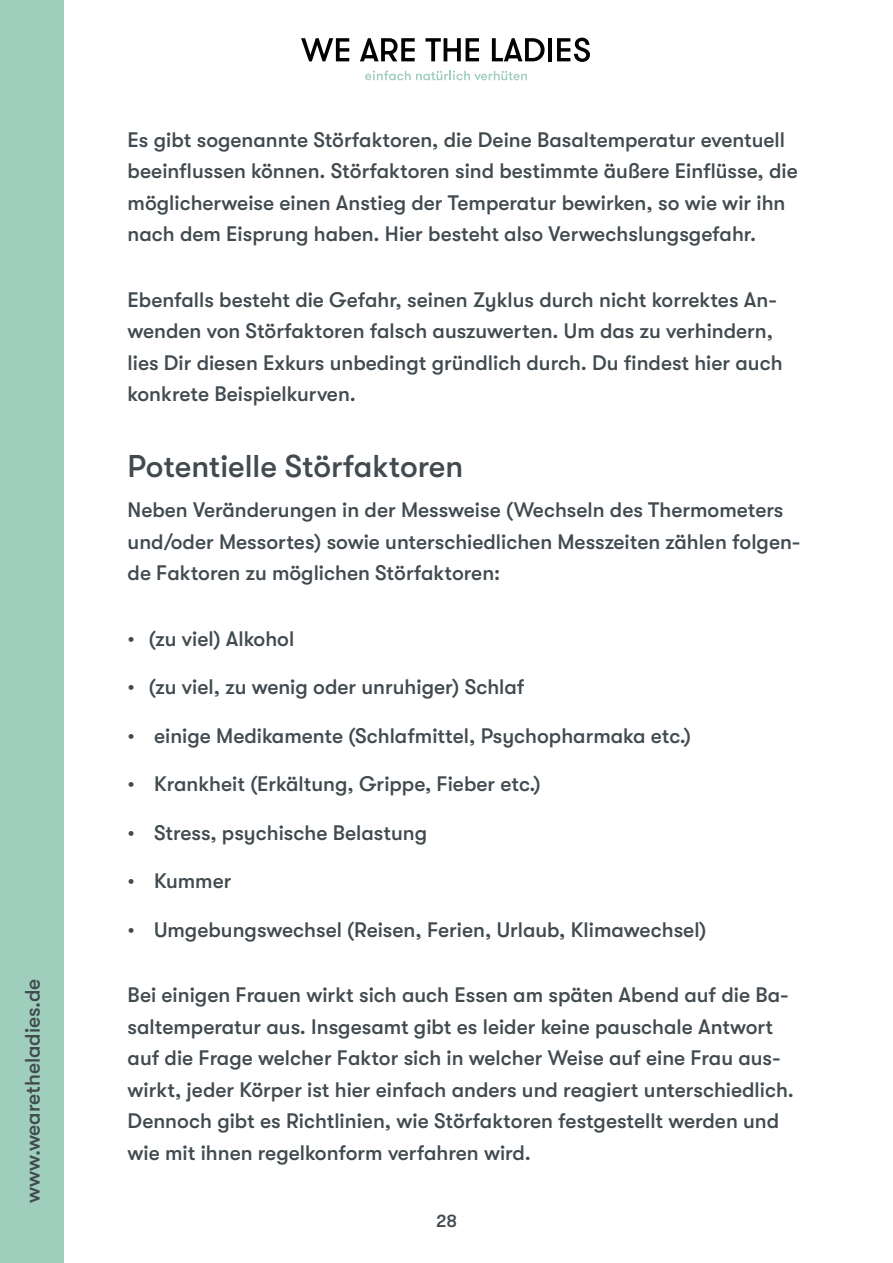
<style>
.page{position:relative;width:893px;height:1263px;background:#fff}
.page>*{position:absolute;margin:0;border:0;box-sizing:border-box;transform-origin:0 0}
.t1{font:500 31.5px "GT Walsheim";color:#404a4f}
.t2{font:500 21px/31.5px "GT Walsheim";color:#404a4f}
.t3{font:500 18px "GT Walsheim";color:#404a4f}
</style>
<div class="page">
<div style="left:0;top:0;width:64px;height:1263px;background:#9fcfbc"></div>
<svg style="left:301px;top:38px;width:48px;height:23px"></svg>
<svg style="left:360px;top:38px;width:55px;height:23px"></svg>
<svg style="left:425px;top:38px;width:54px;height:23px"></svg>
<svg style="left:492px;top:38px;width:53px;height:23px"></svg>
<hr style="left:548px;top:38px;width:4px;height:23px;background:#010202">
<svg style="left:557px;top:38px;width:33px;height:24px"></svg>
<svg style="left:365px;top:70px;width:162px;height:10px"></svg>
<p class="t2" style="left:17px;top:1203px;width:226px;rotate:-90deg">www.wearetheladies.de</p>
<p class="t2" style="left:128px;top:124px;width:672px">Es gibt sogenannte Störfaktoren, die Deine Basaltemperatur eventuell beeinflussen können. Störfaktoren sind bestimmte äußere Einflüsse, die möglicherweise einen Anstieg der Temperatur bewirken, so wie wir ihn nach dem Eisprung haben. Hier besteht also Verwechslungsgefahr.</p>
<p class="t2" style="left:128px;top:284px;width:656px">Ebenfalls besteht die Gefahr, seinen Zyklus durch nicht korrektes An&shy;wenden von Störfaktoren falsch auszuwerten. Um das zu verhindern, lies Dir diesen Exkurs unbedingt gründlich durch. Du findest hier auch konkrete Beispielkurven.</p>
<h1 class="t1" style="left:128px;top:448px;width:337px">Potentielle Störfaktoren</h1>
<p class="t2" style="left:128px;top:494px;width:674px">Neben Veränderungen in der Messweise (Wechseln des Thermometers und/oder Messortes) sowie unterschiedlichen Messzeiten zählen folgen&shy;de Faktoren zu möglichen Störfaktoren:</p>
<p class="t2" style="left:128px;top:623px;width:168px">• (zu viel) Alkohol</p>
<p class="t2" style="left:128px;top:671px;width:398px">• (zu viel, zu wenig oder unruhiger) Schlaf</p>
<p class="t2" style="left:128px;top:720px;width:565px">• einige Medikamente (Schlafmittel, Psychopharmaka etc.)</p>
<p class="t2" style="left:128px;top:768px;width:415px">• Krankheit (Erkältung, Grippe, Fieber etc.)</p>
<p class="t2" style="left:128px;top:817px;width:301px">• Stress, psychische Belastung</p>
<p class="t2" style="left:128px;top:865px;width:105px">• Kummer</p>
<p class="t2" style="left:128px;top:914px;width:580px">• Umgebungswechsel (Reisen, Ferien, Urlaub, Klimawechsel)</p>
<p class="t2" style="left:128px;top:979px;width:668px">Bei einigen Frauen wirkt sich auch Essen am späten Abend auf die Ba&shy;saltemperatur aus. Insgesamt gibt es leider keine pauschale Antwort auf die Frage welcher Faktor sich in welcher Weise auf eine Frau aus&shy;wirkt, jeder Körper ist hier einfach anders und reagiert unterschiedlich.<br>Dennoch gibt es Richtlinien, wie Störfaktoren festgestellt werden und wie mit ihnen regelkonform verfahren wird.</p>
<p class="t3" style="left:436px;top:1211px;width:22px">28</p>
</div>
